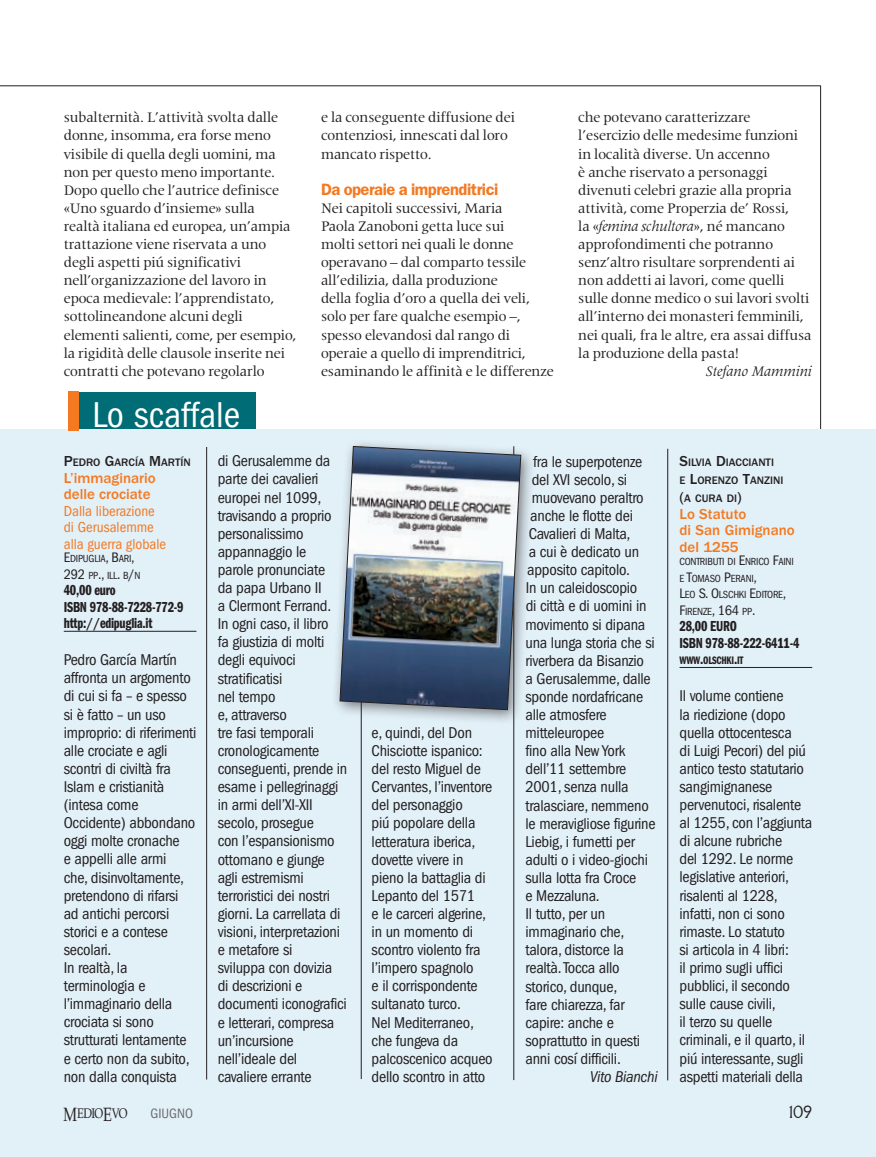
<style>
.page{position:relative;width:876px;height:1157px;background:#fff}
.page>*{position:absolute;margin:0;border:0;box-sizing:border-box;transform-origin:0 0}
.t1{font:condensed 37.2px "ITC Franklin Gothic Std";color:#fff}
.t2{font:600 16.5px "ITC Franklin Gothic Std";letter-spacing:-.025em;color:#f47921}
.t3{font:300 16.5px "Albertus MT Std";color:#231f20}
.t4{font:condensed 16.2px/18.1px "ITC Franklin Gothic Std";letter-spacing:-.015em;color:#231f20}
.t5{font:italic condensed 16.2px "ITC Franklin Gothic Std";letter-spacing:-.015em;color:#231f20}
.t6{font:15px/18.1px "Latin 725 BT";letter-spacing:-.01em;color:#231f20}
.t7{font:500 15px/16.5px "ITC Franklin Gothic Std";color:#f47921}
.t8{font:15px/16.5px "ITC Franklin Gothic Std Dm Cp";letter-spacing:-.015em;color:#231f20}
.t9{font:condensed 15px/16.5px "ITC Franklin Gothic Std";color:#f47921}
.t10{font:15px/16.5px "ITC Franklin Gothic Std Dm Cp";letter-spacing:-.015em;color:#231f20}
.t11{font:italic 15px "Latin 725 BT";color:#231f20}
.t12{font:condensed 14.25px "ITC Franklin Gothic Std";color:#231f20}
.t13{font:condensed 14.1px "ITC Franklin Gothic Std";color:#6c6d70}
.t14{font:13.8px "Palatino LT Std";letter-spacing:-.055em;color:#231f20;scale:.8 1}
.t15{font:500 11.25px/18.1px "ITC Franklin Gothic Std";color:#231f20}
.t16{font:11.25px "ITC Franklin Gothic Std Dm Cp";letter-spacing:-.02em;color:#231f20}
.t17{font:condensed 10.65px/16.5px "ITC Franklin Gothic Std";letter-spacing:-.02em;color:#231f20}
.s1{font-style:italic}
.s2{font-size:15px}
.s3{font-size:14.25px}
.s4{font-size:10.65px}
.s5{font-size:19.2px}
</style>
<div class="page">
<hr style="left:0;top:86px;width:821px;height:1px;background:#231f20">
<hr style="left:820px;top:86px;width:1px;height:1031px;background:#231f20">
<div style="left:78px;top:392px;width:178px;height:53px;background:#006c75"></div>
<div style="left:0;top:430px;width:876px;height:727px;background:#e2f0f8"></div>
<div style="left:68px;top:392px;width:11px;height:39px;background:#f47921"></div>
<hr style="left:64px;top:631px;width:132px;height:1px;background:#231f20">
<hr style="left:679px;top:667px;width:133px;height:1px;background:#231f20">
<hr style="left:206px;top:447px;width:1px;height:632px;background:#231f20">
<hr style="left:513px;top:446px;width:1px;height:634px;background:#231f20">
<hr style="left:361px;top:446px;width:1px;height:633px;background:#231f20">
<hr style="left:667px;top:449px;width:1px;height:631px;background:#231f20">
<div style="left:331px;top:438px;width:205px;height:287px;background:#231f20;opacity:.55"></div>
<img style="left:340px;top:446px;width:181px;height:264px">
<p class="t6" style="left:64px;top:108px;width:234px">subalternità. L’attività svolta dalle donne, insomma, era forse meno visibile di quella degli uomini, ma non per questo meno importante.<br>Dopo quello che l’autrice definisce «Uno sguardo d’insieme» sulla<br>realtà italiana ed europea, un’ampia trattazione viene riservata a uno degli aspetti piú significativi nell’organizzazione del lavoro in epoca medievale: l’apprendistato, sottolineandone alcuni degli elementi salienti, come, per esempio, la rigidità delle clausole inserite nei contratti che potevano regolarlo</p>
<p class="t6" style="left:578px;top:108px;width:235px">che potevano caratterizzare l’esercizio delle medesime funzioni in località diverse. Un accenno<br>è anche riservato a personaggi divenuti celebri grazie alla propria attività, come Properzia de’ Rossi,<br>la «<span class="s1">femina schultora</span>», né mancano approfondimenti che potranno senz’altro risultare sorprendenti ai non addetti ai lavori, come quelli sulle donne medico o sui lavori svolti all’interno dei monasteri femminili, nei quali, fra le altre, era assai diffusa la produzione della pasta!</p>
<p class="t6" style="left:321px;top:108px;width:195px">e la conseguente diffusione dei contenziosi, innescati dal loro mancato rispetto.</p>
<p class="t2" style="left:321px;top:179px;width:179px">Da operaie a imprenditrici</p>
<p class="t6" style="left:321px;top:199px;width:234px">Nei capitoli successivi, Maria<br>Paola Zanoboni getta luce sui<br>molti settori nei quali le donne operavano – dal comparto tessile all’edilizia, dalla produzione<br>della foglia d’oro a quella dei veli, solo per fare qualche esempio –, spesso elevandosi dal rango di operaie a quello di imprenditrici, esaminando le affinità e le differenze</p>
<p class="t11" style="left:706px;top:362px;width:107px">Stefano Mammini</p>
<h1 class="t1" style="left:92px;top:393px;width:149px">Lo scaffale</h1>
<p class="t15" style="left:64px;top:453px;width:129px"><span class="s2">P</span>EDRO <span class="s2">G</span>ARCÍA <span class="s2">M</span>ARTÍN</p>
<p class="t7" style="left:64px;top:469px;width:94px">L’immaginario delle crociate</p>
<p class="t9" style="left:64px;top:502px;width:104px">Dalla liberazione di Gerusalemme alla guerra globale</p>
<p class="t17" style="left:64px;top:550px;width:72px"><span class="s3">E</span>DIPUGLIA<span class="s3">, B</span>ARI<span class="s3">,</span></p>
<p class="t12" style="left:64px;top:566px;width:78px">292 <span class="s4">PP</span>., <span class="s4">ILL</span>. <span class="s4">B</span>/<span class="s4">N</span></p>
<p class="t8" style="left:64px;top:582px;width:121px">40,00 euro<br>ISBN 978-88-7228-772-9 http://edipuglia.it</p>
<p class="t4" style="left:64px;top:651px;width:134px">Pedro García Martín affronta un argomento di cui si fa – e spesso si è fatto – un uso improprio: di riferimenti alle crociate e agli scontri di civiltà fra<br>Islam e cristianità (intesa come<br>Occidente) abbondano oggi molte cronache<br>e appelli alle armi<br>che, disinvoltamente, pretendono di rifarsi ad antichi percorsi storici e a contese secolari.<br>In realtà, la terminologia e l’immaginario della crociata si sono strutturati lentamente e certo non da subito, non dalla conquista</p>
<p class="t4" style="left:218px;top:452px;width:131px">di Gerusalemme da parte dei cavalieri europei nel 1099, travisando a proprio personalissimo appannaggio le<br>parole pronunciate<br>da papa Urbano II<br>a Clermont Ferrand.<br>In ogni caso, il libro<br>fa giustizia di molti degli equivoci stratificatisi<br>nel tempo<br>e, attraverso<br>tre fasi temporali cronologicamente conseguenti, prende in esame i pellegrinaggi in armi dell’XI-XII secolo, prosegue<br>con l’espansionismo ottomano e giunge agli estremismi terroristici dei nostri giorni. La carrellata di visioni, interpretazioni e metafore si<br>sviluppa con dovizia<br>di descrizioni e documenti iconografici e letterari, compresa un’incursione nell’ideale del cavaliere errante</p>
<p class="t4" style="left:372px;top:723px;width:123px">e, quindi, del Don<br>Chisciotte ispanico: del resto Miguel de<br>Cervantes, l’inventore del personaggio<br>piú popolare della letteratura iberica, dovette vivere in pieno la battaglia di<br>Lepanto del 1571<br>e le carceri algerine, in un momento di scontro violento fra l’impero spagnolo<br>e il corrispondente sultanato turco.<br>Nel Mediterraneo, che fungeva da palcoscenico acqueo dello scontro in atto</p>
<p class="t4" style="left:533px;top:452px;width:110px">fra le superpotenze</p>
<p class="t4" style="left:532px;top:470px;width:97px">del XVI secolo, si</p>
<p class="t4" style="left:532px;top:488px;width:113px">muovevano peraltro</p>
<p class="t4" style="left:530px;top:506px;width:104px">anche le flotte dei</p>
<p class="t4" style="left:529px;top:525px;width:103px">Cavalieri di Malta,</p>
<p class="t4" style="left:529px;top:543px;width:112px">a cui è dedicato un</p>
<p class="t4" style="left:527px;top:561px;width:104px">apposito capitolo.</p>
<p class="t4" style="left:526px;top:579px;width:113px">In un caleidoscopio</p>
<p class="t4" style="left:526px;top:597px;width:122px">di città e di uomini in</p>
<p class="t4" style="left:525px;top:615px;width:121px">movimento si dipana</p>
<p class="t4" style="left:525px;top:633px;width:131px">una lunga storia che si</p>
<p class="t4" style="left:525px;top:651px;width:120px">riverbera da Bisanzio</p>
<p class="t4" style="left:525px;top:669px;width:127px">a Gerusalemme, dalle</p>
<p class="t4" style="left:525px;top:687px;width:119px">sponde nordafricane</p>
<p class="t4" style="left:525px;top:705px;width:83px">alle atmosfere</p>
<p class="t4" style="left:525px;top:724px;width:80px">mitteleuropee</p>
<p class="t4" style="left:525px;top:742px;width:101px">fino alla New York</p>
<p class="t4" style="left:525px;top:760px;width:102px">dell’11 settembre</p>
<p class="t4" style="left:525px;top:778px;width:105px">2001, senza nulla</p>
<p class="t4" style="left:525px;top:796px;width:125px">tralasciare, nemmeno</p>
<p class="t4" style="left:525px;top:814px;width:132px">le meravigliose figurine</p>
<p class="t4" style="left:525px;top:832px;width:111px">Liebig, i fumetti per</p>
<p class="t4" style="left:525px;top:850px;width:124px">adulti o i video-giochi</p>
<p class="t4" style="left:525px;top:868px;width:112px">sulla lotta fra Croce</p>
<p class="t4" style="left:525px;top:886px;width:76px">e Mezzaluna.</p>
<p class="t4" style="left:525px;top:905px;width:81px">Il tutto, per un</p>
<p class="t4" style="left:525px;top:923px;width:100px">immaginario che,</p>
<p class="t4" style="left:525px;top:941px;width:100px">talora, distorce la</p>
<p class="t4" style="left:525px;top:959px;width:96px">realtà. Tocca allo</p>
<p class="t4" style="left:525px;top:977px;width:93px">storico, dunque,</p>
<p class="t4" style="left:525px;top:995px;width:100px">fare chiarezza, far</p>
<p class="t4" style="left:525px;top:1013px;width:90px">capire: anche e</p>
<p class="t4" style="left:525px;top:1031px;width:116px">soprattutto in questi</p>
<p class="t4" style="left:525px;top:1049px;width:97px">anni cosí difficili.</p>
<p class="t5" style="left:590px;top:1067px;width:69px">Vito Bianchi</p>
<p class="t15" style="left:679px;top:453px;width:105px"><span class="s2">S</span>ILVIA <span class="s2">D</span>IACCIANTI<br>E <span class="s2">L</span>ORENZO <span class="s2">T</span>ANZINI <span class="s2">(</span>A CURA DI<span class="s2">)</span></p>
<p class="t7" style="left:679px;top:506px;width:117px">Lo Statuto<br>di San Gimignano del 1255</p>
<p class="t17" style="left:679px;top:554px;width:116px">CONTRIBUTI DI <span class="s3">E</span>NRICO <span class="s3">F</span>AINI<br>E <span class="s3">T</span>OMASO <span class="s3">P</span>ERANI<span class="s3">,<br>L</span>EO <span class="s3">S. O</span>LSCHKI <span class="s3">E</span>DITORE<span class="s3">,<br>F</span>IRENZE<span class="s3">, 164</span> PP<span class="s3">.</span></p>
<p class="t10" style="left:679px;top:618px;width:121px">28,00 EURO<br>ISBN 978-88-222-6411-4</p>
<p class="t16" style="left:679px;top:654px;width:66px">WWW<span class="s2">.</span>OLSCHKI<span class="s2">.</span>IT</p>
<p class="t4" style="left:679px;top:687px;width:134px">Il volume contiene<br>la riedizione (dopo quella ottocentesca<br>di Luigi Pecori) del piú antico testo statutario sangimignanese pervenutoci, risalente al 1255, con l’aggiunta di alcune rubriche<br>del 1292. Le norme legislative anteriori, risalenti al 1228, infatti, non ci sono rimaste. Lo statuto<br>si articola in 4 libri:<br>il primo sugli uffici pubblici, il secondo sulle cause civili,<br>il terzo su quelle criminali, e il quarto, il piú interessante, sugli aspetti materiali della</p>
<p class="t14" style="left:63px;top:1104px;width:82px"><span class="s5">M</span>EDIO<span class="s5">E</span>VO</p>
<p class="t13" style="left:151px;top:1105px;width:44px">GIUGNO</p>
<p class="t3" style="left:789px;top:1102px;width:25px">109</p>
</div>
